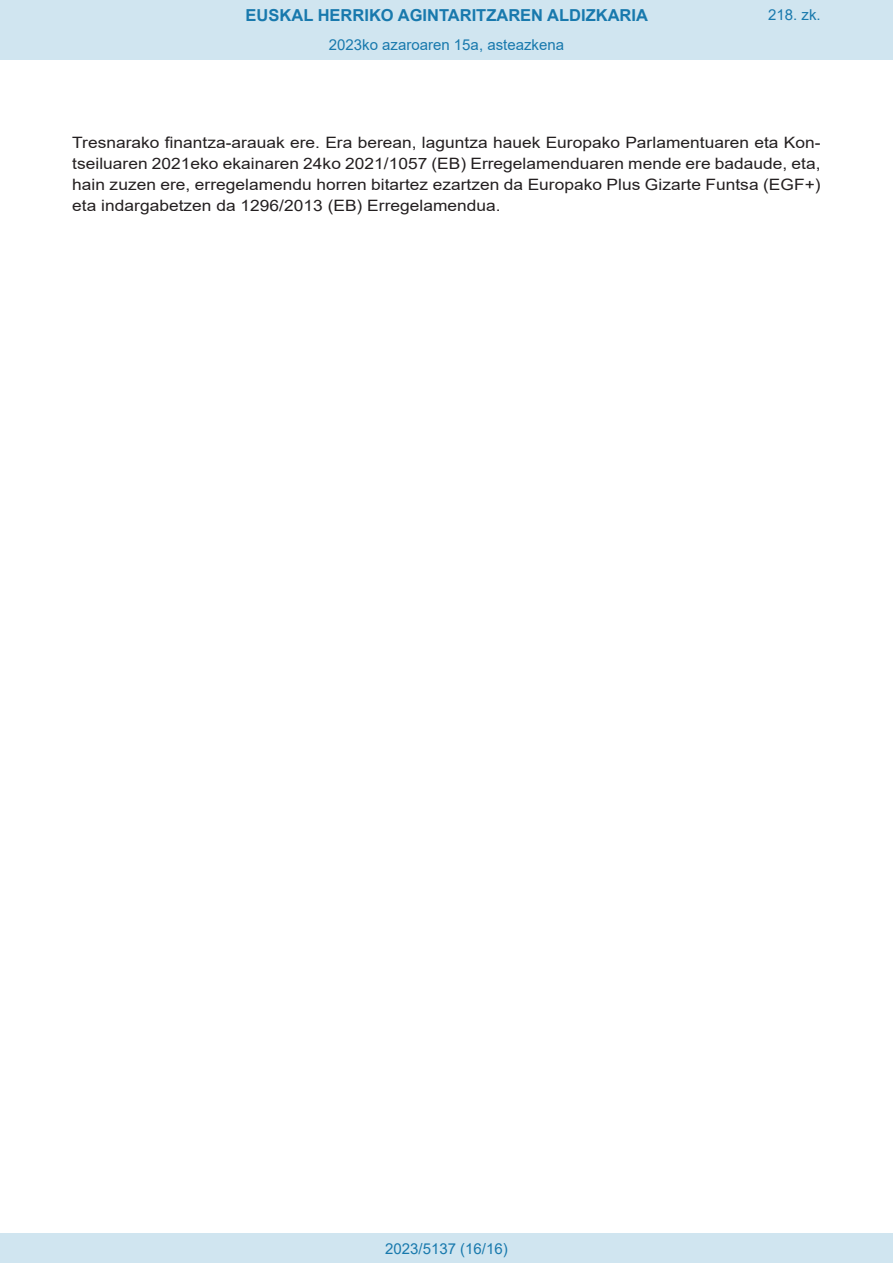
<style>
.page{position:relative;width:893px;height:1263px;background:#fff}
.page>*{position:absolute;margin:0;border:0;box-sizing:border-box;transform-origin:0 0}
.t1{font:700 16.5px "Arial";color:#1879ad}
.BOPVDetalle{font:15.6px/21px "Arial";color:#231f20;text-align:justify;scale:1.11 1}
.Paginacion_Centro{font:15px "Arial";color:#1879ad}
</style>
<div class="page">
<div style="left:0;top:0;width:893px;height:60px;background:#d0e5f0"></div>
<div style="left:0;top:1233px;width:893px;height:30px;background:#d0e5f0"></div>
<p class="t1" style="left:246px;top:3px;width:404px">EUSKAL HERRIKO AGINTARITZAREN ALDIZKARIA</p>
<p class="Paginacion_Centro" style="left:329px;top:35px;width:237px">2023ko azaroaren 15a, asteazkena</p>
<p class="Paginacion_Centro" style="left:768px;top:5px;width:54px">218. zk.</p>
<p class="BOPVDetalle" style="left:72px;top:132px;width:676px">Tresnarako finantza-arauak ere. Era berean, laguntza hauek Europako Parlamentuaren eta Kon&shy;tseiluaren 2021eko ekainaren 24ko 2021/1057 (EB) Erregelamenduaren mende ere badaude, eta, hain zuzen ere, erregelamendu horren bitartez ezartzen da Europako Plus Gizarte Funtsa (EGF+) eta indargabetzen da 1296/2013 (EB) Erregelamendua.</p>
<p class="Paginacion_Centro" style="left:385px;top:1238px;width:124px">2023/5137 (16/16)</p>
</div>
